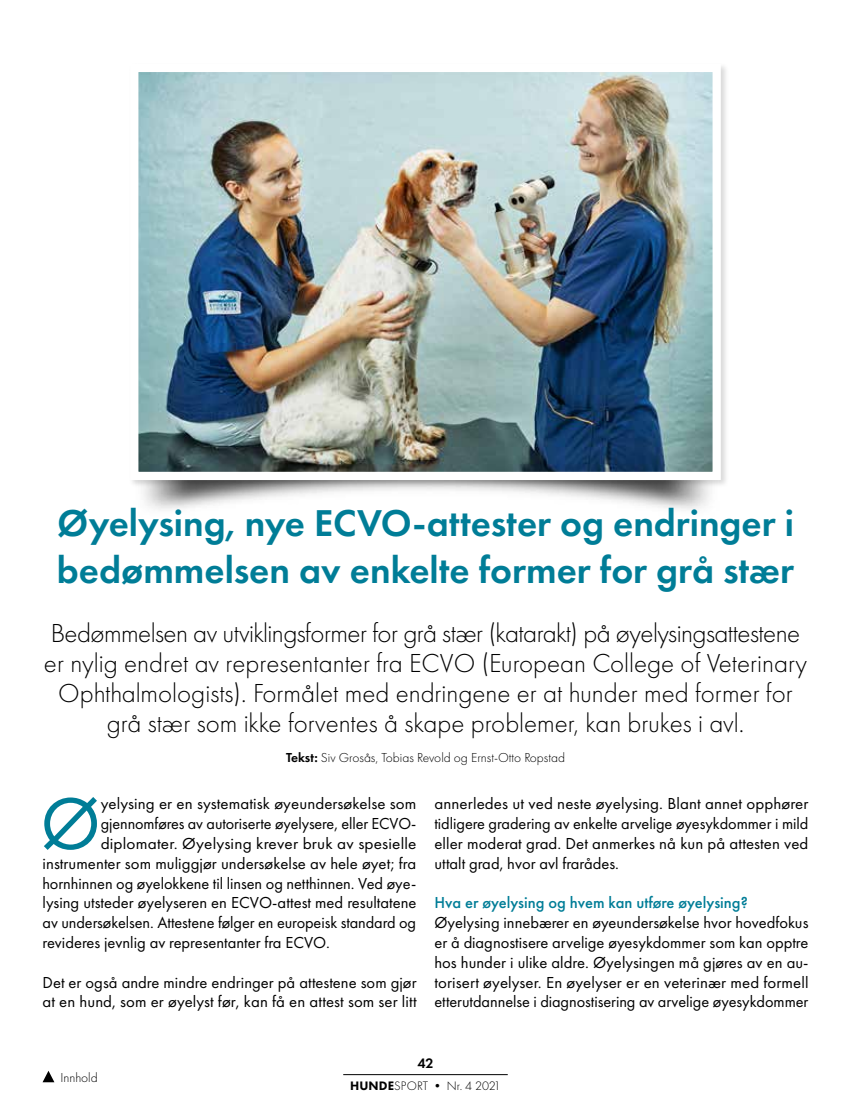
<style>
.page{position:relative;width:851px;height:1106px;background:#fff}
.page>*{position:absolute;margin:0;border:0;box-sizing:border-box;transform-origin:0 0}
.t1{font:75.9px "Futura PT";color:#007d97}
.t2{font:600 38.7px/46.5px "Futura PT";color:#007d97}
.t3{font:300 27px/30px "Futura PT";color:#000;text-align:center}
.t4{font:16.5px/19.8px "Futura PT";color:#000;text-align:justify}
.t5{font:16.5px "Futura PT";color:#000;scale:1.04 1}
.t6{font:500 16.5px "Futura PT";color:#007d97}
.t7{font:600 14.25px "Futura PT";color:#000}
.t8{font:300 13.5px "Futura PT";color:#000}
.t9{font:300 12.75px "Futura PT";color:#000}
.s1{font-weight:600}
.s2{font-weight:800}
</style>
<div class="page">
<img style="left:143px;top:488px;width:567px;height:22px">
<div style="left:128px;top:62px;width:601px;height:426px;background:#000;opacity:.15"></div>
<img style="left:139px;top:73px;width:572px;height:398px">
<div style="left:130px;top:64px;width:590px;height:416px;border:8px solid #fff"></div>
<hr style="left:343px;top:1074px;width:164px;height:1px;background:#000">
<svg style="left:43px;top:1071px;width:11px;height:11px"></svg>
<h2 class="t2" style="left:57px;top:499px;width:738px">Øyelysing, nye ECVO-attester og endringer i bedømmelsen av enkelte former for grå stær</h2>
<p class="t3" style="left:44px;top:618px;width:764px">Bedømmelsen av utviklingsformer for grå stær (katarakt) på øyelysingsattestene er nylig endret av representanter fra ECVO (European College of Veterinary Ophthalmologists). Formålet med endringene er at hunder med former for grå stær som ikke forventes å skape problemer, kan brukes i avl.</p>
<p class="t8" style="left:286px;top:749px;width:280px"><span class="s1">Tekst:</span> Siv Grosås, Tobias Revold og Ernst-Otto Ropstad</p>
<h1 class="t1" style="left:40px;top:778px;width:62px">Ø</h1>
<p class="t4" style="left:101px;top:794px;width:317px">yelysing er en systematisk øyeundersøkelse som</p>
<p class="t4" style="left:101px;top:813px;width:317px">gjennomføres av autoriserte øyelysere, eller ECVO-</p>
<p class="t5" style="left:101px;top:833px;width:305px">diplomater. Øyelysing krever bruk av spesielle</p>
<p class="t4" style="left:43px;top:853px;width:375px">instrumenter som muliggjør undersøkelse av hele øyet; fra</p>
<p class="t4" style="left:43px;top:873px;width:375px">hornhinnen og øyelokkene til linsen og netthinnen. Ved øye-</p>
<p class="t4" style="left:43px;top:893px;width:375px">lysing utsteder øyelyseren en ECVO-attest med resultatene</p>
<p class="t4" style="left:43px;top:912px;width:375px">av undersøkelsen. Attestene følger en europeisk standard og</p>
<p class="t4" style="left:43px;top:932px;width:289px">revideres jevnlig av representanter fra ECVO.</p>
<p class="t4" style="left:43px;top:972px;width:375px">Det er også andre mindre endringer på attestene som gjør at en hund, som er øyelyst før, kan få en attest som ser litt</p>
<p class="t4" style="left:434px;top:794px;width:375px">annerledes ut ved neste øyelysing. Blant annet opphører tidligere gradering av enkelte arvelige øyesykdommer i mild eller moderat grad. Det anmerkes nå kun på attesten ved uttalt grad, hvor avl frarådes.</p>
<p class="t6" style="left:434px;top:893px;width:315px">Hva er øyelysing og hvem kan utføre øyelysing?</p>
<p class="t4" style="left:434px;top:912px;width:375px">Øyelysing innebærer en øyeundersøkelse hvor hovedfokus er å diagnostisere arvelige øyesykdommer som kan opptre hos hunder i ulike aldre. Øyelysingen må gjøres av en au&shy;torisert øyelyser. En øyelyser er en veterinær med formell etterutdannelse i diagnostisering av arvelige øyesykdommer</p>
<p class="t8" style="left:61px;top:1070px;width:39px">Innhold</p>
<p class="t7" style="left:417px;top:1054px;width:18px">42</p>
<p class="t9" style="left:350px;top:1078px;width:152px"><span class="s2">HUNDE</span>SPORT • Nr. 4 2021</p>
</div>
